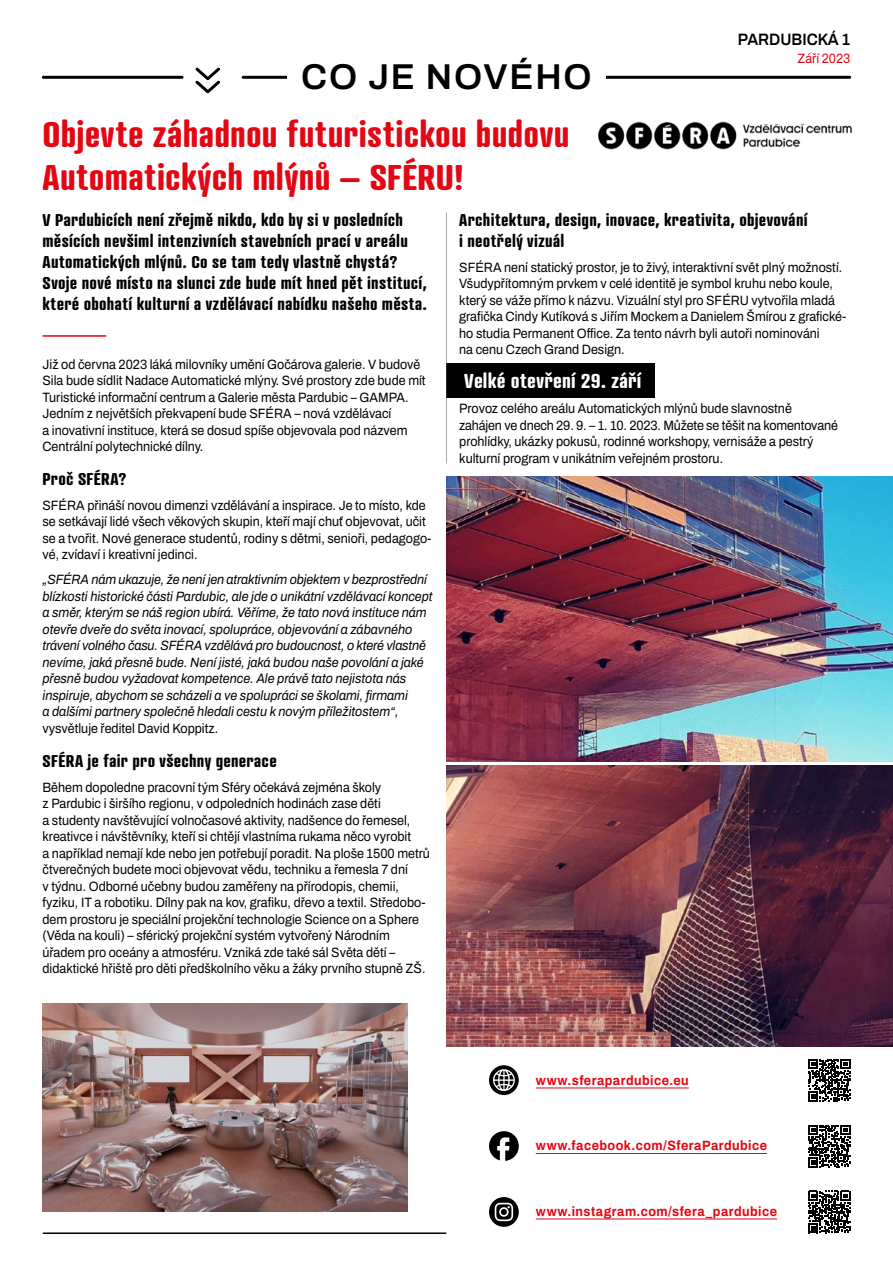
<style>
.page{position:relative;width:893px;height:1263px;background:#fff}
.page>*{position:absolute;margin:0;border:0;box-sizing:border-box;transform-origin:0 0}
.t1{font:600 36px "Archivo";letter-spacing:.05em;color:#000}
.t2{font:700 34.5px/43.5px "Atrament";letter-spacing:.005em;color:#e30613;scale:1.1 1}
.t3{font:700 19.5px "Atrament";letter-spacing:.015em;color:#fff;scale:1.1 1}
.t4{font:700 16.5px/21px "Atrament";letter-spacing:.01em;color:#000;scale:1.1 1}
.t5{font:600 16.5px "Archivo";color:#000;scale:.93 1}
.t6{font:600 13.5px/16.5px "Archivo";color:#000;scale:.93 1}
.t7{font:italic 600 13.5px/16.5px "Archivo";color:#000;scale:.93 1}
.t8{font:700 13.5px "Archivo";letter-spacing:.04em;color:#e30613;scale:.93 1}
.t9{font:600 13.5px "Archivo";color:#e30613;scale:.93 1}
</style>
<div class="page">
<hr style="left:43px;top:76px;width:139px;height:3px;background:#000">
<svg style="left:195px;top:67px;width:25px;height:27px"></svg>
<hr style="left:243px;top:76px;width:607px;height:3px;background:#000">
<div style="left:287px;top:57px;width:319px;height:39px;background:#fff"></div>
<img style="left:446px;top:765px;width:447px;height:281px">
<hr style="left:43px;top:335px;width:63px;height:2px;background:#e30613">
<div style="left:446px;top:364px;width:209px;height:34px;background:#000"></div>
<img style="left:43px;top:1003px;width:365px;height:209px">
<hr style="left:536px;top:1087px;width:153px;height:1px;background:#e30613">
<hr style="left:536px;top:1153px;width:231px;height:1px;background:#e30613">
<hr style="left:536px;top:1218px;width:241px;height:1px;background:#e30613">
<img style="left:446px;top:476px;width:447px;height:285px">
<hr style="left:446px;top:213px;width:1px;height:250px;background:#575756">
<svg style="left:489px;top:1197px;width:30px;height:30px"></svg>
<svg style="left:489px;top:1131px;width:30px;height:30px"></svg>
<svg style="left:489px;top:1065px;width:30px;height:30px"></svg>
<svg style="left:493px;top:1069px;width:22px;height:22px"></svg>
<svg style="left:808px;top:1059px;width:42px;height:42px"></svg>
<svg style="left:808px;top:1125px;width:42px;height:42px"></svg>
<svg style="left:808px;top:1191px;width:42px;height:42px"></svg>
<img style="left:597px;top:121px;width:255px;height:29px">
<hr style="left:43px;top:1232px;width:403px;height:2px;background:#000">
<p class="t5" style="left:738px;top:27px;width:123px">PARDUBICKÁ 1</p>
<p class="t9" style="left:797px;top:48px;width:59px">Září 2023</p>
<h1 class="t1" style="left:301px;top:50px;width:292px">CO JE NOVÉHO</h1>
<h2 class="t2" style="left:43px;top:112px;width:481px">Objevte záhadnou futuristickou budovu<br>Automatických mlýnů – SFÉRU!</h2>
<p class="t4" style="left:43px;top:209px;width:351px">V Pardubicích není zřejmě nikdo, kdo by si v posledních měsících nevšiml intenzivních stavebních prací v areálu Automatických mlýnů. Co se tam tedy vlastně chystá?<br>Svoje nové místo na slunci zde bude mít hned pět institucí, které obohatí kulturní a vzdělávací nabídku našeho města.</p>
<p class="t4" style="left:459px;top:209px;width:318px">Architektura, design, inovace, kreativita, objevování i neotřelý vizuál</p>
<p class="t6" style="left:459px;top:259px;width:418px">SFÉRA není statický prostor, je to živý, interaktivní svět plný možností.<br>Všudypřítomným prvkem v celé identitě je symbol kruhu nebo koule, který se váže přímo k názvu. Vizuální styl pro SFÉRU vytvořila mladá grafička Cindy Kutíková s Jiřím Mockem a Danielem Šmírou z grafické&shy;ho studia Permanent Office. Za tento návrh byli autoři nominováni<br>na cenu Czech Grand Design.</p>
<h3 class="t3" style="left:464px;top:369px;width:163px">Velké otevření 29. září</h3>
<p class="t6" style="left:459px;top:400px;width:409px">Provoz celého areálu Automatických mlýnů bude slavnostně zahájen ve dnech 29. 9. – 1. 10. 2023. Můžete se těšit na komentované prohlídky, ukázky pokusů, rodinné workshopy, vernisáže a pestrý kulturní program v unikátním veřejném prostoru.</p>
<p class="t6" style="left:43px;top:356px;width:413px">Již od června 2023 láká milovníky umění Gočárova galerie. V budově Sila bude sídlit Nadace Automatické mlýny. Své prostory zde bude mít Turistické informační centrum a Galerie města Pardubic – GAMPA.<br>Jedním z největších překvapení bude SFÉRA – nová vzdělávací<br>a inovativní instituce, která se dosud spíše objevovala pod názvem Centrální polytechnické dílny.</p>
<p class="t4" style="left:43px;top:468px;width:78px">Proč SFÉRA?</p>
<p class="t6" style="left:43px;top:497px;width:420px">SFÉRA přináší novou dimenzi vzdělávání a inspirace. Je to místo, kde se setkávají lidé všech věkových skupin, kteří mají chuť objevovat, učit se a tvořit. Nové generace studentů, rodiny s dětmi, senioři, pedagogo&shy;vé, zvídaví i kreativní jedinci.</p>
<p class="t7" style="left:43px;top:571px;width:421px">„SFÉRA nám ukazuje, že není jen atraktivním objektem v bezprostřední blízkosti historické části Pardubic, ale jde o unikátní vzdělávací koncept a směr, kterým se náš region ubírá. Věříme, že tato nová instituce nám otevře dveře do světa inovací, spolupráce, objevování a zábavného trávení volného času. SFÉRA vzdělává pro budoucnost, o které vlastně nevíme, jaká přesně bude. Není jisté, jaká budou naše povolání a jaké přesně budou vyžadovat kompetence. Ale právě tato nejistota nás inspiruje, abychom se scházeli a ve spolupráci se školami, firmami<br>a dalšími partnery společně hledali cestu k novým příležitostem“,</p>
<p class="t6" style="left:43px;top:720px;width:190px">vysvětluje ředitel David Koppitz.</p>
<p class="t4" style="left:43px;top:750px;width:215px">SFÉRA je fair pro všechny generace</p>
<p class="t6" style="left:43px;top:779px;width:418px">Během dopoledne pracovní tým Sféry očekává zejména školy<br>z Pardubic i širšího regionu, v odpoledních hodinách zase děti<br>a studenty navštěvující volnočasové aktivity, nadšence do řemesel, kreativce i návštěvníky, kteří si chtějí vlastníma rukama něco vyrobit<br>a například nemají kde nebo jen potřebují poradit. Na ploše 1500 metrů čtverečných budete moci objevovat vědu, techniku a řemesla 7 dní<br>v týdnu. Odborné učebny budou zaměřeny na přírodopis, chemii, fyziku, IT a robotiku. Dílny pak na kov, grafiku, dřevo a textil. Středobo&shy;dem prostoru je speciální projekční technologie Science on a Sphere (Věda na kouli) – sférický projekční systém vytvořený Národním úřadem pro oceány a atmosféru. Vzniká zde také sál Světa dětí – didaktické hřiště pro děti předškolního věku a žáky prvního stupně ZŠ.</p>
<p class="t8" style="left:536px;top:1070px;width:166px">www.sferapardubice.eu</p>
<p class="t8" style="left:536px;top:1136px;width:250px">www.facebook.com/SferaPardubice</p>
<p class="t8" style="left:536px;top:1201px;width:261px">www.instagram.com/sfera_pardubice</p>
</div>
